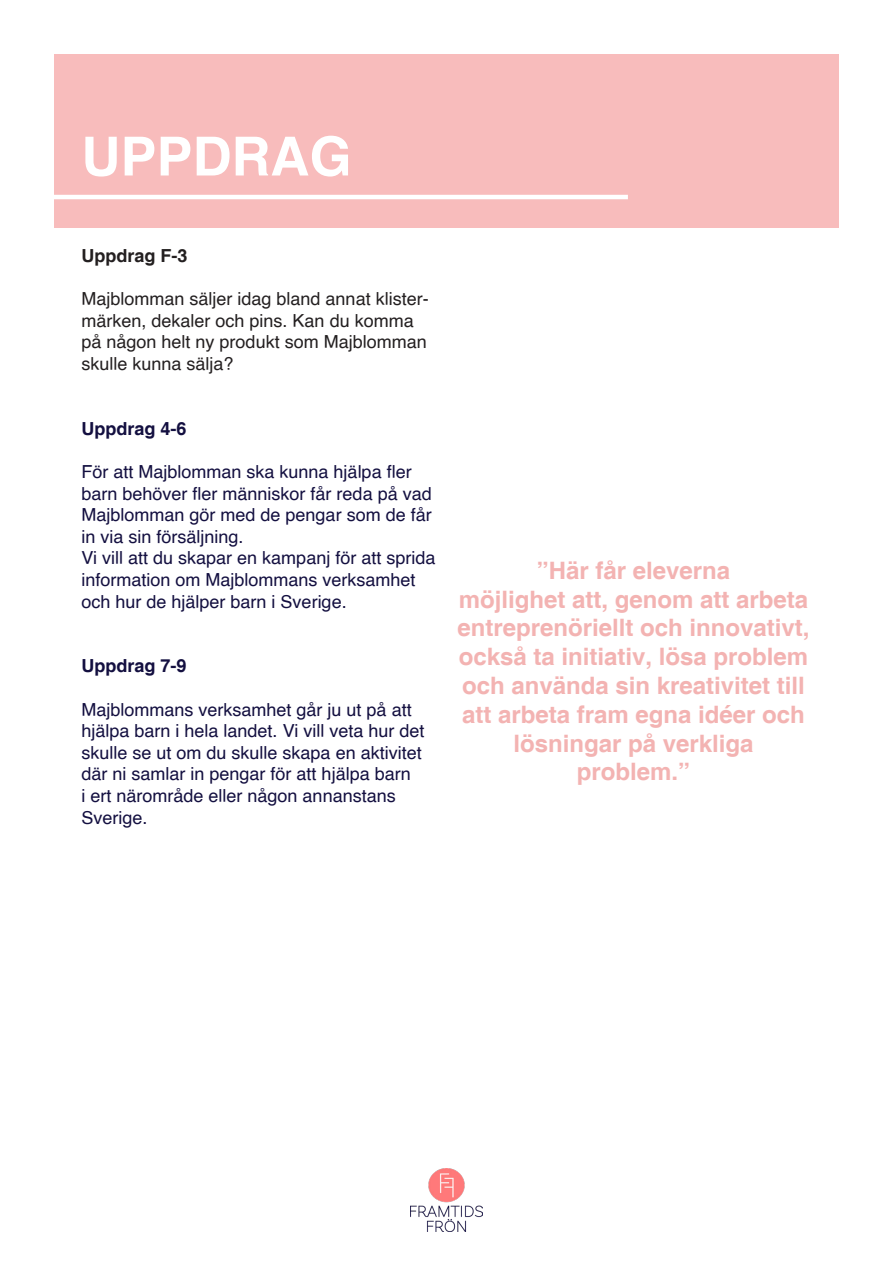
<style>
.page{position:relative;width:893px;height:1263px;background:#fff}
.page>*{position:absolute;margin:0;border:0;box-sizing:border-box;transform-origin:0 0}
.t1{font:700 54px "Helvetica";color:#fff}
.t2{font:700 24px/28.8px "Helvetica";color:#f3b3b2}
.t3{font:18px/21.6px "Helvetica";color:#130f40}
.t4{font:18px/21.6px "Helvetica";color:#231f20}
.t5{font:700 18px "Helvetica";color:#130f40}
.t6{font:700 18px "Helvetica";color:#231f20}
</style>
<div class="page">
<div style="left:54px;top:54px;width:785px;height:173px;background:#f8bcbc"></div>
<hr style="left:54px;top:195px;width:574px;height:4px;background:#fff">
<img style="left:411px;top:1168px;width:71px;height:64px">
<p class="t1" style="left:82px;top:124px;width:272px">UPPDRAG</p>
<p class="t6" style="left:82px;top:245px;width:108px">Uppdrag F-3</p>
<p class="t4" style="left:82px;top:289px;width:349px">Majblomman säljer idag bland annat klister&shy;märken, dekaler och pins. Kan du komma på någon helt ny produkt som Majblomman skulle kunna sälja?</p>
<p class="t5" style="left:82px;top:417px;width:107px">Uppdrag 4-6</p>
<p class="t3" style="left:82px;top:461px;width:352px">För att Majblomman ska kunna hjälpa fler barn behöver fler människor får reda på vad Majblomman gör med de pengar som de får in via sin försäljning.</p>
<p class="t3" style="left:82px;top:548px;width:355px">Vi vill att du skapar en kampanj för att sprida information om Majblommans verksamhet och hur de hjälper barn i Sverige.</p>
<p class="t5" style="left:82px;top:655px;width:107px">Uppdrag 7-9</p>
<p class="t3" style="left:82px;top:699px;width:344px">Majblommans verksamhet går ju ut på att hjälpa barn i hela landet. Vi vill veta hur det skulle se ut om du skulle skapa en aktivitet där ni samlar in pengar för att hjälpa barn<br>i ert närområde eller någon annanstans Sverige.</p>
<p class="t2" style="left:537px;top:557px;width:195px">”Här får eleverna</p>
<p class="t2" style="left:457px;top:586px;width:354px">möjlighet att, genom att arbeta entreprenöriellt och innovativt, också ta initiativ, lösa problem och använda sin kreativitet till att arbeta fram egna idéer och</p>
<p class="t2" style="left:513px;top:730px;width:242px">lösningar på verkliga</p>
<p class="t2" style="left:577px;top:759px;width:115px">problem.”</p>
</div>
